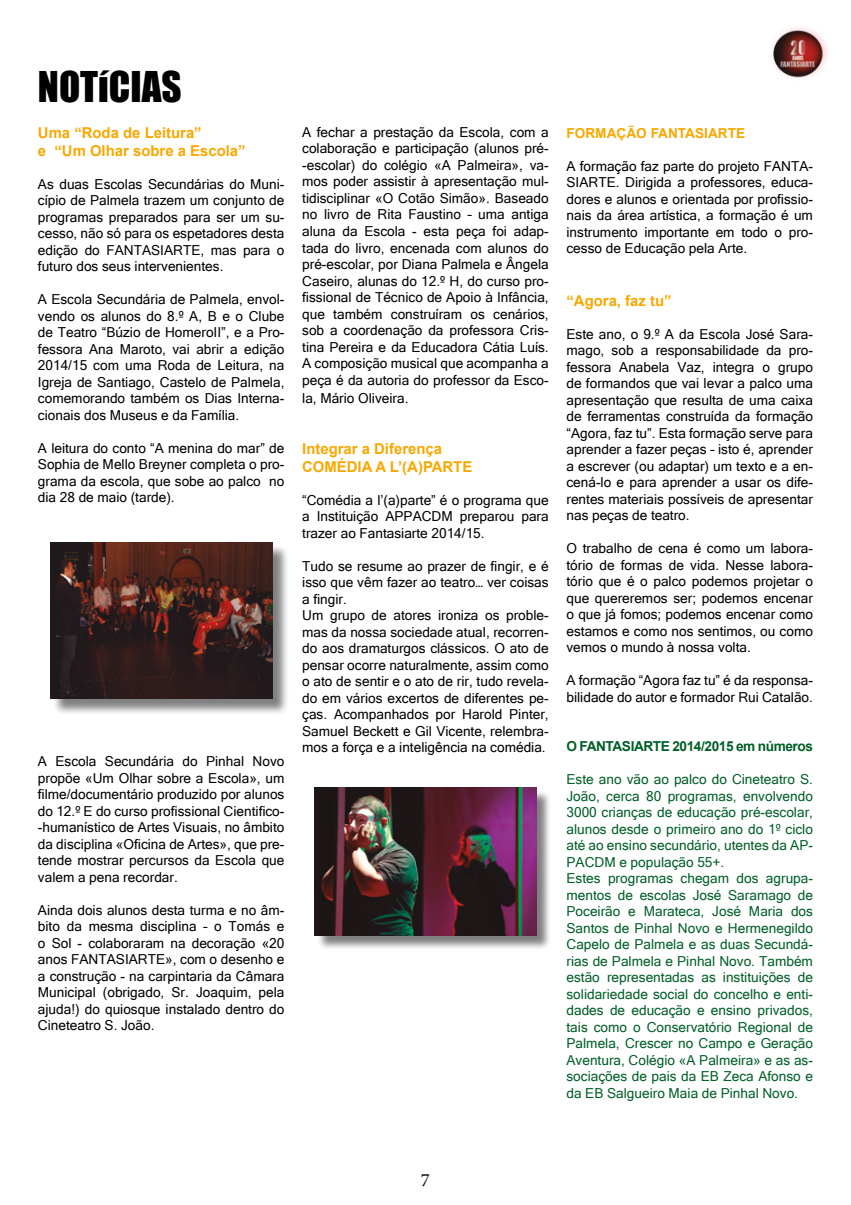
<style>
.page{position:relative;width:851px;height:1205px;background:#fff}
.page>*{position:absolute;margin:0;border:0;box-sizing:border-box;transform-origin:0 0}
.t1{font:38.88px "Impact";color:#000}
.t2{font:18.75px "Minion Pro";color:#000}
.t3{font:700 15px/18px "Arial";color:#f8a800}
.t4{font:13.75px/16.5px "Microsoft Sans Serif";color:#000;text-align:justify}
.t5{font:13.75px/16.5px "Microsoft Sans Serif";color:#005f27}
.t6{font:700 13.75px "Arial";letter-spacing:-.03em;color:#005f27}
.t7{font:700 13.75px "Arial";color:#f8a800}
</style>
<div class="page">
<img style="left:773px;top:28px;width:55px;height:50px">
<div style="left:53px;top:544px;width:236px;height:172px;background:#000;opacity:.5"></div>
<img style="left:51px;top:542px;width:221px;height:157px">
<div style="left:316px;top:789px;width:235px;height:161px;background:#000;opacity:.5"></div>
<img style="left:314px;top:787px;width:222px;height:148px">
<h1 class="t1" style="left:38px;top:56px;width:145px">NOTíCIAS</h1>
<p class="t3" style="left:38px;top:124px;width:209px">Uma “Roda de Leitura”<br>e “Um Olhar sobre a Escola”</p>
<p class="t4" style="left:38px;top:175px;width:248px">As duas Escolas Secundárias do Muni&shy;cípio de Palmela trazem um conjunto de programas preparados para ser um su&shy;cesso, não só para os espetadores desta edição do FANTASIARTE, mas para o futuro dos seus intervenientes.</p>
<p class="t4" style="left:38px;top:290px;width:248px">A Escola Secundária de Palmela, envol&shy;vendo os alunos do 8.º A, B e o Clube de Teatro “Búzio de HomeroII”, e a Pro&shy;fessora Ana Maroto, vai abrir a edição 2014/15 com uma Roda de Leitura, na Igreja de Santiago, Castelo de Palmela, comemorando também os Dias Interna&shy;cionais dos Museus e da Família.</p>
<p class="t4" style="left:38px;top:439px;width:248px">A leitura do conto “A menina do mar” de Sophia de Mello Breyner completa o pro&shy;grama da escola, que sobe ao palco no dia 28 de maio (tarde).</p>
<p class="t4" style="left:38px;top:752px;width:248px">A Escola Secundária do Pinhal Novo propõe «Um Olhar sobre a Escola», um filme/documentário produzido por alunos do 12.º E do curso profissional Cientifico--humanístico de Artes Visuais, no âmbito da disciplina «Oficina de Artes», que pre&shy;tende mostrar percursos da Escola que valem a pena recordar.</p>
<p class="t4" style="left:38px;top:901px;width:248px">Ainda dois alunos desta turma e no âm&shy;bito da mesma disciplina – o Tomás e o Sol - colaboraram na decoração «20 anos FANTASIARTE», com o desenho e a construção - na carpintaria da Câmara Municipal (obrigado, Sr. Joaquim, pela ajuda!) do quiosque instalado dentro do Cineteatro S. João.</p>
<p class="t4" style="left:302px;top:123px;width:248px">A fechar a prestação da Escola, com a colaboração e participação (alunos pré--escolar) do colégio «A Palmeira», va&shy;mos poder assistir à apresentação mul&shy;tidisciplinar «O Cotão Simão». Baseado no livro de Rita Faustino – uma antiga aluna da Escola - esta peça foi adap&shy;tada do livro, encenada com alunos do pré-escolar, por Diana Palmela e Ângela Caseiro, alunas do 12.º H, do curso pro&shy;fissional de Técnico de Apoio à Infância, que também construíram os cenários, sob a coordenação da professora Cris&shy;tina Pereira e da Educadora Cátia Luís.<br>A composição musical que acompanha a peça é da autoria do professor da Esco-</p>
<p class="t4" style="left:302px;top:389px;width:108px">la, Mário Oliveira.</p>
<p class="t3" style="left:302px;top:440px;width:172px">Integrar a Diferença<br>COMÉDIA A L’(A)PARTE</p>
<p class="t4" style="left:302px;top:491px;width:248px">“Comédia a l’(a)parte” é o programa que a Instituição APPACDM preparou para trazer ao Fantasiarte 2014/15.</p>
<p class="t4" style="left:302px;top:557px;width:248px;text-align:left">Tudo se resume ao prazer de fingir, e é isso que vêm fazer ao teatro… ver coisas a fingir.<br>Um grupo de atores ironiza os proble&shy;mas da nossa sociedade atual, recorren&shy;do aos dramaturgos clássicos. O ato de pensar ocorre naturalmente, assim como o ato de sentir e o ato de rir, tudo revela&shy;do em vários excertos de diferentes pe&shy;ças. Acompanhados por Harold Pinter, Samuel Beckett e Gil Vicente, relembra&shy;mos a força e a inteligência na comédia.</p>
<p class="t7" style="left:566px;top:124px;width:180px">FORMAÇÃO FANTASIARTE</p>
<p class="t4" style="left:566px;top:157px;width:248px">A formação faz parte do projeto FANTA-SIARTE. Dirigida a professores, educa&shy;dores e alunos e orientada por profissio&shy;nais da área artística, a formação é um instrumento importante em todo o pro&shy;cesso de Educação pela Arte.</p>
<p class="t3" style="left:566px;top:292px;width:107px">“Agora, faz tu”</p>
<p class="t4" style="left:566px;top:325px;width:248px">Este ano, o 9.º A da Escola José Sara&shy;mago, sob a responsabilidade da pro&shy;fessora Anabela Vaz, integra o grupo de formandos que vai levar a palco uma apresentação que resulta de uma caixa de ferramentas construída da formação “Agora, faz tu”. Esta formação serve para aprender a fazer peças – isto é, aprender a escrever (ou adaptar) um texto e a en&shy;cená-lo e para aprender a usar os dife&shy;rentes materiais possíveis de apresentar nas peças de teatro.</p>
<p class="t4" style="left:566px;top:539px;width:248px">O trabalho de cena é como um labora&shy;tório de formas de vida. Nesse labora&shy;tório que é o palco podemos projetar o que quereremos ser; podemos encenar o que já fomos; podemos encenar como estamos e como nos sentimos, ou como vemos o mundo à nossa volta.</p>
<p class="t4" style="left:566px;top:671px;width:248px">A formação “Agora faz tu” é da responsa&shy;bilidade do autor e formador Rui Catalão.</p>
<p class="t6" style="left:566px;top:737px;width:248px">O FANTASIARTE 2014/2015 em números</p>
<p class="t5" style="left:566px;top:770px;width:248px">Este ano vão ao palco do Cineteatro S.<br>João, cerca 80 programas, envolvendo 3000 crianças de educação pré-escolar, alunos desde o primeiro ano do 1º ciclo até ao ensino secundário, utentes da AP-PACDM e população 55+.<br>Estes programas chegam dos agrupa&shy;mentos de escolas José Saramago de Poceirão e Marateca, José Maria dos Santos de Pinhal Novo e Hermenegildo Capelo de Palmela e as duas Secundá&shy;rias de Palmela e Pinhal Novo. Também estão representadas as instituições de solidariedade social do concelho e enti&shy;dades de educação e ensino privados, tais como o Conservatório Regional de Palmela, Crescer no Campo e Geração Aventura, Colégio «A Palmeira» e as as&shy;sociações de pais da EB Zeca Afonso e da EB Salgueiro Maia de Pinhal Novo.</p>
<h2 class="t2" style="left:421px;top:1167px;width:11px">7</h2>
</div>
